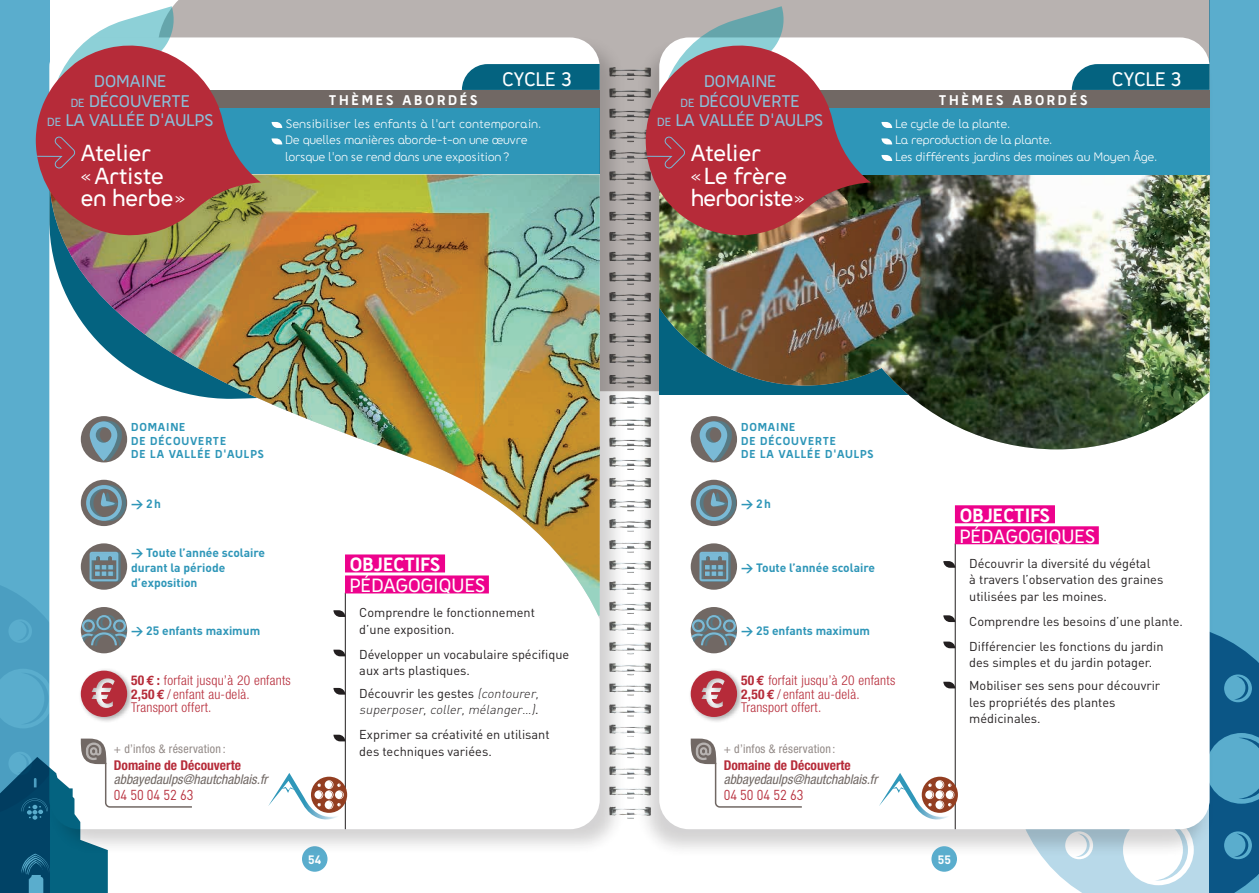
<style>
.page{position:relative;width:1259px;height:893px;background:#fff}
.page>*{position:absolute;margin:0;border:0;box-sizing:border-box;transform-origin:0 0}
.t1{font:700 27.3px/22.5px "FNAC Demi";color:#fff}
.t2{font:700 22.95px "FNAC Demi";color:#fff}
.t3{font:700 22.5px "FNAC Demi";color:#fff}
.t4{font:700 22.5px "FNAC Regular";color:#fff}
.t5{font:700 19.8px/19.8px "FNAC Demi";color:#8ac1db;text-align:center}
.t6{font:700 16.5px "FNAC Regular";letter-spacing:.16em;color:#fff}
.t7{font:14.25px/16.5px "FNAC Regular";color:#fff}
.t8{font:14.25px "DIN";color:#b62b39;scale:.9 1}
.t9{font:300 condensed 13.5px/13.5px "Helvetica Neue LT Std";letter-spacing:.02em;color:#b62b39}
.t10{font:700 13.5px/13.5px "FNAC Regular";letter-spacing:.06em;color:#2e96b8}
.t11{font:italic condensed 13.5px "Helvetica Neue LT Std";color:#716864}
.t12{font:700 condensed 13.5px "Helvetica Neue LT Std";color:#b62b39}
.t13{font:12.75px/16.5px "DIN";color:#231f20}
.t14{font:italic 300 12.75px/16.5px "DIN";color:#231f20}
.t15{font:700 12px/15px "DIN";color:#2e96b8}
.t16{font:condensed 12px "Helvetica Neue LT Std";letter-spacing:.02em;color:#928986}
.t17{font:700 12px "DIN";color:#fff}
.s1{font-size:13.8px}
.s2{font-size:15px}
.s3{font-weight:700}
.s4{font-family:"Euro Mono";font-weight:700;font-stretch:normal}
.s5{font-weight:400;font-style:normal}
</style>
<div class="page">
<div style="left:173px;top:0;width:1036px;height:391px;background:#b8b2b0"></div>
<img style="left:626px;top:252px;width:9px;height:50px">
<img style="left:626px;top:67px;width:9px;height:51px">
<div style="left:1209px;top:0;width:50px;height:893px;background:#5aadcd"></div>
<svg style="left:1043px;top:858px;width:166px;height:35px;fill:#b8d9e9"></svg>
<svg style="left:1154px;top:858px;width:34px;height:22px"></svg>
<svg style="left:1209px;top:634px;width:50px;height:259px"></svg>
<div style="left:635px;top:37px;width:579px;height:821px;background:#231f20;opacity:.2"></div>
<div style="left:659px;top:37px;width:550px;height:792px;background:#fff;border-radius:30px"></div>
<div style="left:931px;top:846px;width:26px;height:26px;background:#5aadcd;border-radius:50%"></div>
<img style="left:659px;top:175px;width:550px;height:274px">
<svg style="left:691px;top:739px;width:111px;height:69px"></svg>
<div style="left:688px;top:667px;width:56px;height:56px;background:#231f20;opacity:.35"></div>
<svg style="left:691px;top:671px;width:46px;height:46px"></svg>
<div style="left:691px;top:480px;width:46px;height:46px;background:#716864;border-radius:50%"></div>
<div style="left:700px;top:485px;width:36px;height:36px;background:#2e96b8;opacity:.4"></div>
<svg style="left:696px;top:485px;width:36px;height:36px"></svg>
<div style="left:691px;top:607px;width:46px;height:46px;background:#716864;border-radius:50%"></div>
<svg style="left:691px;top:615px;width:46px;height:30px"></svg>
<div style="left:691px;top:416px;width:46px;height:46px;background:#716864;border-radius:50%"></div>
<div style="left:704px;top:421px;width:27px;height:40px;background:#2e96b8;opacity:.4"></div>
<svg style="left:699px;top:421px;width:28px;height:40px"></svg>
<svg style="left:691px;top:543px;width:46px;height:47px"></svg>
<div style="left:701px;top:552px;width:29px;height:29px;background:#6a8691"></div>
<svg style="left:699px;top:552px;width:29px;height:29px"></svg>
<hr style="left:955px;top:543px;width:1px;height:286px;background:#231f20">
<div style="left:955px;top:505px;width:100px;height:18px;background:#ed028c"></div>
<div style="left:955px;top:526px;width:143px;height:18px;background:#ed028c"></div>
<svg style="left:943px;top:561px;width:12px;height:7px"></svg>
<svg style="left:943px;top:615px;width:12px;height:7px"></svg>
<svg style="left:943px;top:642px;width:12px;height:6px"></svg>
<svg style="left:943px;top:682px;width:12px;height:6px"></svg>
<div style="left:805px;top:94px;width:404px;height:81px;background:#2e96b8"></div>
<div style="left:816px;top:90px;width:393px;height:17px;background:#716864"></div>
<svg style="left:1071px;top:64px;width:138px;height:26px"></svg>
<img style="left:645px;top:36px;width:226px;height:210px">
<svg style="left:645px;top:6px;width:144px;height:192px"></svg>
<svg style="left:881px;top:122px;width:11px;height:6px"></svg>
<svg style="left:881px;top:138px;width:11px;height:6px"></svg>
<svg style="left:881px;top:155px;width:11px;height:6px"></svg>
<svg style="left:879px;top:773px;width:79px;height:57px"></svg>
<div style="left:0;top:0;width:49px;height:893px;background:#5aadcd"></div>
<div style="left:302px;top:846px;width:25px;height:26px;background:#5aadcd;border-radius:50%"></div>
<div style="left:47px;top:35px;width:579px;height:820px;background:#231f20;opacity:.2"></div>
<div style="left:49px;top:37px;width:551px;height:792px;background:#fff;border-radius:30px"></div>
<hr style="left:345px;top:593px;width:1px;height:236px;background:#231f20">
<svg style="left:333px;top:650px;width:12px;height:6px"></svg>
<svg style="left:268px;top:773px;width:79px;height:57px"></svg>
<svg style="left:0;top:552px;width:193px;height:341px"></svg>
<div style="left:195px;top:94px;width:405px;height:80px;background:#2e96b8"></div>
<svg style="left:272px;top:122px;width:10px;height:6px"></svg>
<svg style="left:272px;top:138px;width:10px;height:6px"></svg>
<img style="left:49px;top:175px;width:551px;height:441px">
<div style="left:207px;top:90px;width:393px;height:17px;background:#716864"></div>
<svg style="left:462px;top:64px;width:138px;height:26px"></svg>
<svg style="left:47px;top:36px;width:214px;height:210px"></svg>
<svg style="left:36px;top:6px;width:143px;height:192px"></svg>
<svg style="left:333px;top:688px;width:12px;height:7px"></svg>
<svg style="left:333px;top:735px;width:12px;height:6px"></svg>
<h3 class="t5" style="left:47px;top:71px;width:167px">DOMAINE<br><span class="s1">DE</span> DÉCOUVERTE<br><span class="s1">DE</span> LA VALLÉE D’AULPS</h3>
<h1 class="t1" style="left:81px;top:142px;width:106px">Atelier<br><span class="s2">«</span> Artiste en herbe<span class="s2">»</span></h1>
<p class="t6" style="left:329px;top:92px;width:150px">THÈMES ABORDÉS</p>
<h2 class="t2" style="left:502px;top:68px;width:71px">CYCLE 3</h2>
<p class="t7" style="left:285px;top:115px;width:258px">Sensibiliser les enfants à l’art contemporain.<br>De quelles manières aborde-t-on une œuvre lorsque l’on se rend dans une exposition ?</p>
<h3 class="t5" style="left:657px;top:71px;width:167px">DOMAINE<br><span class="s1">DE</span> DÉCOUVERTE<br><span class="s1">DE</span> LA VALLÉE D’AULPS</h3>
<h1 class="t1" style="left:691px;top:142px;width:115px">Atelier<br><span class="s2">«</span> Le frère herboriste<span class="s2">»</span></h1>
<p class="t6" style="left:939px;top:92px;width:150px">THÈMES ABORDÉS</p>
<h2 class="t2" style="left:1112px;top:68px;width:71px">CYCLE 3</h2>
<p class="t7" style="left:895px;top:115px;width:264px">Le cycle de la plante.<br>La reproduction de la plante.<br>Les différents jardins des moines au Moyen Âge.</p>
<p class="t10" style="left:131px;top:420px;width:134px">DOMAINE<br>DE DÉCOUVERTE<br>DE LA VALLÉE D’AULPS</p>
<p class="t10" style="left:741px;top:420px;width:134px">DOMAINE<br>DE DÉCOUVERTE<br>DE LA VALLÉE D’AULPS</p>
<p class="t15" style="left:131px;top:496px;width:31px">&gt; 2h</p>
<p class="t15" style="left:741px;top:496px;width:31px">&gt; 2h</p>
<h3 class="t4" style="left:960px;top:504px;width:92px">OBJECTIFS</h3>
<h3 class="t3" style="left:960px;top:525px;width:137px">PÉDAGOGIQUES</h3>
<p class="t15" style="left:131px;top:544px;width:135px">&gt; Toute l’année scolaire durant la période d’exposition</p>
<p class="t15" style="left:131px;top:623px;width:131px">&gt; 25 enfants maximum</p>
<p class="t9" style="left:131px;top:673px;width:161px"><span class="s3">50</span> <span class="s4">E</span> <span class="s3">:</span> forfait jusqu’à 20 enfants<br><span class="s3">2,50</span> <span class="s4">E</span> / enfant au-delà.<br>Transport offert.</p>
<p class="t16" style="left:114px;top:741px;width:113px">+ d’infos &amp; réservation :</p>
<p class="t12" style="left:114px;top:757px;width:129px">Domaine de Découverte</p>
<p class="t11" style="left:114px;top:771px;width:155px">abbayedaulps@hautchablais.fr</p>
<p class="t8" style="left:114px;top:785px;width:90px">04 50 04 52 63</p>
<h3 class="t4" style="left:350px;top:554px;width:92px">OBJECTIFS</h3>
<h3 class="t3" style="left:350px;top:575px;width:137px">PÉDAGOGIQUES</h3>
<p class="t13" style="left:359px;top:604px;width:177px">Comprendre le fonctionnement d’une exposition.</p>
<p class="t13" style="left:359px;top:645px;width:211px">Développer un vocabulaire spécifique aux arts plastiques.</p>
<p class="t14" style="left:359px;top:685px;width:184px"><span class="s5">Découvrir les gestes</span> (contourer, superposer,coller,mélanger…)<span class="s5">.</span></p>
<p class="t13" style="left:359px;top:726px;width:192px">Exprimer sa créativité en utilisant des techniques variées.</p>
<p class="t15" style="left:741px;top:559px;width:135px">&gt; Toute l’année scolaire</p>
<p class="t13" style="left:969px;top:555px;width:196px">Découvrir la diversité du végétal<br>à travers l’observation des graines utilisées par les moines.</p>
<p class="t13" style="left:969px;top:608px;width:215px;line-height:25px">Comprendre les besoins d’une plante.<br>Différencier les fonctions du jardin</p>
<p class="t13" style="left:969px;top:651px;width:193px;line-height:22.8px">des simples et du jardin potager.<br>Mobiliser ses sens pour découvrir</p>
<p class="t13" style="left:969px;top:694px;width:148px">les propriétés des plantes médicinales.</p>
<p class="t15" style="left:741px;top:623px;width:131px">&gt; 25 enfants maximum</p>
<p class="t9" style="left:741px;top:673px;width:156px"><span class="s3">50</span> <span class="s4">E</span> forfait jusqu’à 20 enfants<br><span class="s3">2,50</span> <span class="s4">E</span> / enfant au-delà.<br>Transport offert.</p>
<p class="t16" style="left:723px;top:741px;width:113px">+ d’infos &amp; réservation :</p>
<p class="t12" style="left:723px;top:757px;width:129px">Domaine de Découverte</p>
<p class="t11" style="left:723px;top:771px;width:155px">abbayedaulps@hautchablais.fr</p>
<p class="t8" style="left:723px;top:785px;width:90px">04 50 04 52 63</p>
<p class="t17" style="left:308px;top:852px;width:15px">54</p>
<p class="t17" style="left:938px;top:852px;width:15px">55</p>
</div>
